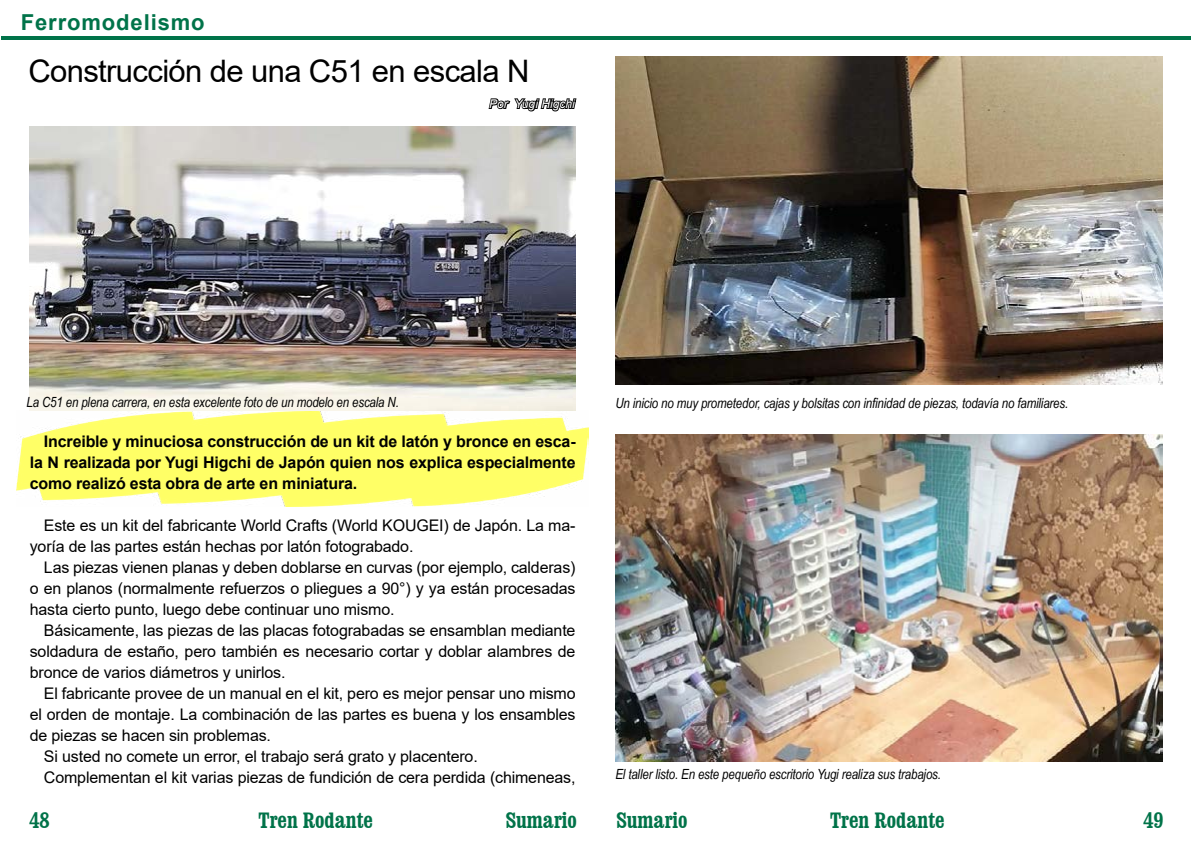
<style>
.page{position:relative;width:1191px;height:842px;background:#fff}
.page>*{position:absolute;margin:0;border:0;box-sizing:border-box;transform-origin:0 0}
.t1{font:31px "Arial";letter-spacing:-.02em;color:#000}
.t2{font:700 condensed 22px "Clarendon BT";color:#007349}
.t3{font:700 22px "Arial";letter-spacing:.04em;color:#007349}
.t4{font:16px/21px "Arial";letter-spacing:-.01em;color:#000;text-align:justify}
.t5{font:700 16px/21px "Arial";letter-spacing:-.01em;color:#000;text-align:justify}
.t6{font:italic 14px "Arial Narrow";letter-spacing:-.01em;color:#000}
.t7{font:italic 12px "Arial";color:#fff}
</style>
<div class="page">
<hr style="left:1px;top:36px;width:1190px;height:4px;background:#007349">
<img style="left:615px;top:435px;width:547px;height:326px">
<img style="left:615px;top:57px;width:547px;height:328px">
<img style="left:17px;top:411px;width:571px;height:96px">
<img style="left:30px;top:126px;width:545px;height:284px">
<svg style="left:488px;top:98px;width:89px;height:14px"></svg>
<h2 class="t3" style="left:21px;top:6px;width:185px">Ferromodelismo</h2>
<h1 class="t1" style="left:28px;top:50px;width:502px">Construcción de una C51 en escala N</h1>
<p class="t7" style="left:489px;top:96px;width:87px">Por Yugi Higchi</p>
<p class="t6" style="left:27px;top:393px;width:374px">La C51 en plena carrera, en esta excelente foto de un modelo en escala N.</p>
<p class="t5" style="left:30px;top:431px;width:547px;text-indent:14px">Increible y minuciosa construcción de un kit de latón y bronce en esca&shy;la N realizada por Yugi Higchi de Japón quien nos explica especialmente como realizó esta obra de arte en miniatura.</p>
<p class="t4" style="left:30px;top:515px;width:547px;text-indent:14px">Este es un kit del fabricante World Crafts (World KOUGEI) de Japón. La ma&shy;yoría de las partes están hechas por latón fotograbado.</p>
<p class="t4" style="left:30px;top:557px;width:547px;text-indent:14px">Las piezas vienen planas y deben doblarse en curvas (por ejemplo, calderas) o en planos (normalmente refuerzos o pliegues a 90°) y ya están procesadas hasta cierto punto, luego debe continuar uno mismo.</p>
<p class="t4" style="left:30px;top:620px;width:547px;text-indent:14px">Básicamente, las piezas de las placas fotograbadas se ensamblan mediante soldadura de estaño, pero también es necesario cortar y doblar alambres de bronce de varios diámetros y unirlos.</p>
<p class="t4" style="left:44px;top:683px;width:533px">El fabricante provee de un manual en el kit, pero es mejor pensar uno mismo</p>
<p class="t4" style="left:30px;top:704px;width:547px">el orden de montaje. La combinación de las partes es buena y los ensambles</p>
<p class="t4" style="left:30px;top:725px;width:243px">de piezas se hacen sin problemas.</p>
<p class="t4" style="left:44px;top:746px;width:435px">Si usted no comete un error, el trabajo será grato y placentero.</p>
<p class="t4" style="left:44px;top:767px;width:533px">Complementan el kit varias piezas de fundición de cera perdida (chimeneas,</p>
<p class="t6" style="left:615px;top:393px;width:454px">Un inicio no muy prometedor, cajas y bolsitas con infinidad de piezas, todavía no familiares.</p>
<p class="t6" style="left:615px;top:764px;width:327px">El taller listo. En este pequeño escritorio Yugi realiza sus trabajos.</p>
<h2 class="t2" style="left:29px;top:807px;width:22px">48</h2>
<h2 class="t2" style="left:258px;top:807px;width:116px">Tren Rodante</h2>
<h2 class="t2" style="left:506px;top:807px;width:73px">Sumario</h2>
<h2 class="t2" style="left:616px;top:807px;width:73px">Sumario</h2>
<h2 class="t2" style="left:830px;top:807px;width:116px">Tren Rodante</h2>
<h2 class="t2" style="left:1143px;top:807px;width:22px">49</h2>
</div>
